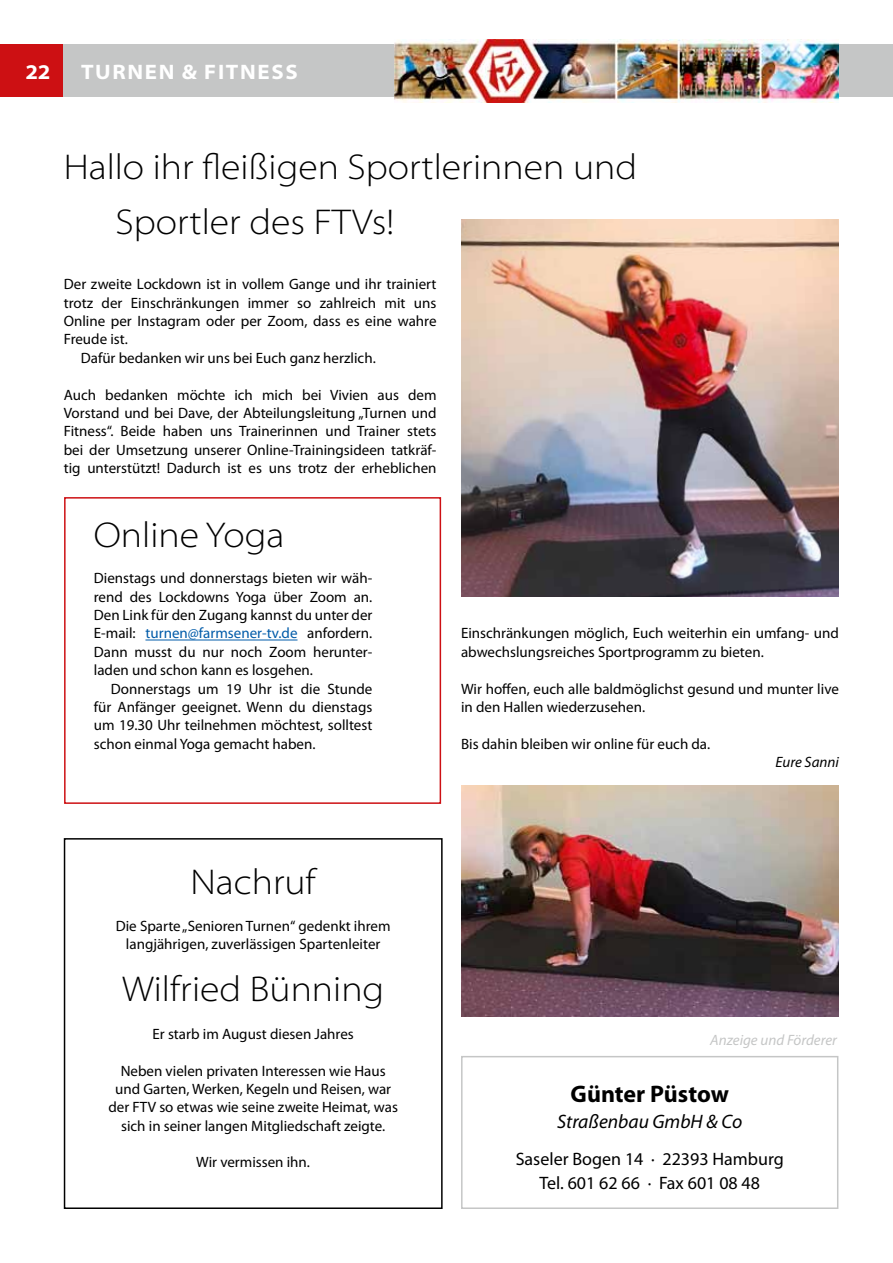
<style>
.page{position:relative;width:893px;height:1263px;background:#fff}
.page>*{position:absolute;margin:0;border:0;box-sizing:border-box;transform-origin:0 0}
.t1{font:300 semi-expanded 36px/55.1px "Myriad Pro";color:#000}
.t2{font:700 24px "Myriad Pro";letter-spacing:-.005em;color:#000}
.t3{font:700 semi-expanded 21px "Myriad Pro";letter-spacing:.08em;color:#fff}
.t4{font:italic 19.5px "Myriad Pro";color:#000}
.t5{font:18px/24px "Myriad Pro";color:#000;text-align:center}
.t6{font:15px/18.3px "Myriad Pro";color:#000;text-align:justify}
.t7{font:italic 15px "Myriad Pro";color:#c5c6c6}
.t8{font:italic 15px "Myriad Pro";color:#000}
.s1{color:#005ba9}
</style>
<div class="page">
<div style="left:0;top:44px;width:64px;height:53px;background:#cd1013"></div>
<div style="left:64px;top:44px;width:829px;height:53px;background:#c5c6c6"></div>
<img style="left:394px;top:40px;width:445px;height:63px">
<img style="left:461px;top:785px;width:378px;height:231px">
<img style="left:461px;top:220px;width:378px;height:376px">
<div style="left:461px;top:1056px;width:377px;height:153px;border:2px solid #c5c6c6"></div>
<div style="left:64px;top:497px;width:377px;height:307px;border:2px solid #cd1013"></div>
<hr style="left:145px;top:640px;width:152px;height:1px;background:#005ba9">
<div style="left:64px;top:838px;width:379px;height:371px;border:2px solid #000"></div>
<h3 class="t3" style="left:25px;top:58px;width:27px">22</h3>
<h3 class="t3" style="left:81px;top:58px;width:218px">TURNEN &amp; FITNESS</h3>
<h1 class="t1" style="left:116px;top:139px;width:523px;text-indent:-52px">Hallo ihr fleißigen Sportlerinnen und<br>Sportler des FTVs!</h1>
<p class="t6" style="left:64px;top:275px;width:374px">Der zweite Lockdown ist in vollem Gange und ihr trainiert</p>
<p class="t6" style="left:64px;top:293px;width:374px">trotz der Einschränkungen immer so zahlreich mit uns</p>
<p class="t6" style="left:64px;top:312px;width:374px">Online per Instagram oder per Zoom, dass es eine wahre</p>
<p class="t6" style="left:64px;top:330px;width:66px">Freude ist.</p>
<p class="t6" style="left:81px;top:348px;width:296px">Dafür bedanken wir uns bei Euch ganz herzlich.</p>
<p class="t6" style="left:64px;top:385px;width:374px">Auch bedanken möchte ich mich bei Vivien aus dem Vorstand und bei Dave, der Abteilungsleitung „Turnen und Fitness“. Beide haben uns Trainerinnen und Trainer stets bei der Umsetzung unserer Online-Trainingsideen tatkräf&shy;tig unterstützt! Dadurch ist es uns trotz der erheblichen</p>
<h1 class="t1" style="left:94px;top:507px;width:192px">Online Yoga</h1>
<p class="t6" style="left:94px;top:569px;width:280px">Dienstags und donnerstags bieten wir wäh&shy;rend des Lockdowns Yoga über Zoom an.<br>Den Link für den Zugang kannst du unter der E-mail: <span class="s1">turnen@farmsener-tv.de</span> anfordern.<br>Dann musst du nur noch Zoom herunter&shy;laden und schon kann es losgehen.</p>
<p class="t6" style="left:94px;top:679px;width:280px;text-indent:17px">Donnerstags um 19 Uhr ist die Stunde für Anfänger geeignet. Wenn du dienstags um 19.30 Uhr teilnehmen möchtest, solltest schon einmal Yoga gemacht haben.</p>
<p class="t6" style="left:461px;top:624px;width:379px">Einschränkungen möglich, Euch weiterhin ein umfang- und abwechslungsreiches Sportprogramm zu bieten.</p>
<p class="t6" style="left:461px;top:679px;width:379px">Wir hoffen, euch alle baldmöglichst gesund und munter live in den Hallen wiederzusehen.</p>
<p class="t6" style="left:461px;top:734px;width:251px">Bis dahin bleiben wir online für euch da.</p>
<p class="t8" style="left:775px;top:753px;width:65px">Eure Sanni</p>
<h1 class="t1" style="left:191px;top:854px;width:127px">Nachruf</h1>
<p class="t6" style="left:116px;top:917px;width:276px;text-align:center">Die Sparte „Senioren Turnen“ gedenkt ihrem langjährigen, zuverlässigen Spartenleiter</p>
<h1 class="t1" style="left:122px;top:960px;width:264px">Wilfried Bünning</h1>
<p class="t6" style="left:153px;top:1024px;width:203px">Er starb im August diesen Jahres</p>
<p class="t6" style="left:108px;top:1061px;width:291px;text-align:center">Neben vielen privaten Interessen wie Haus und Garten, Werken, Kegeln und Reisen, war der FTV so etwas wie seine zweite Heimat, was sich in seiner langen Mitgliedschaft zeigte.</p>
<p class="t6" style="left:196px;top:1153px;width:115px">Wir vermissen ihn.</p>
<p class="t7" style="left:710px;top:1030px;width:128px">Anzeige und Förderer</p>
<h2 class="t2" style="left:571px;top:1078px;width:160px">Günter Püstow</h2>
<h3 class="t4" style="left:557px;top:1109px;width:187px">Straßenbau GmbH &amp; Co</h3>
<p class="t5" style="left:516px;top:1147px;width:270px">Saseler Bogen 14 · 22393 Hamburg<br>Tel. 601 62 66 · Fax 601 08 48</p>
</div>
